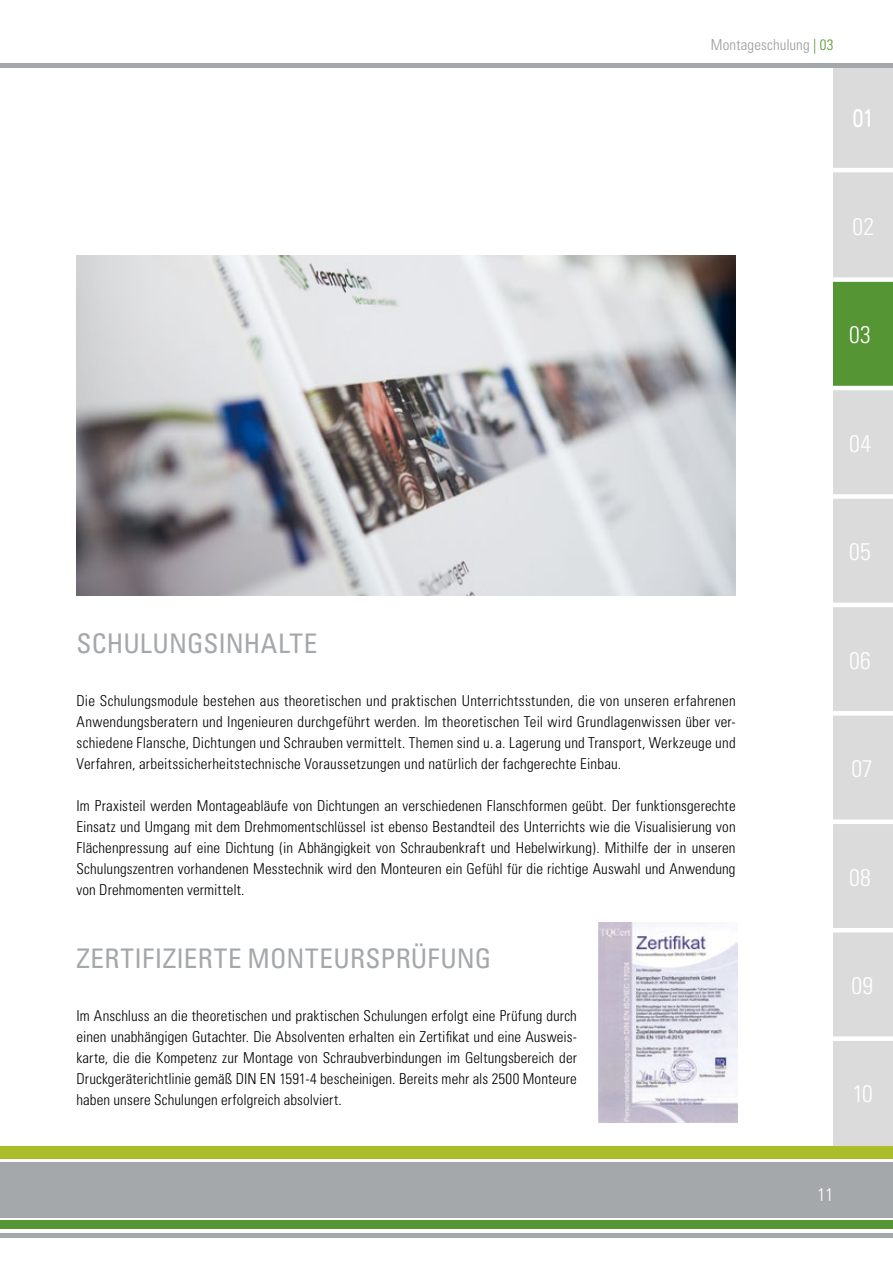
<style>
.page{position:relative;width:893px;height:1263px;background:#fff}
.page>*{position:absolute;margin:0;border:0;box-sizing:border-box;transform-origin:0 0}
.t1{font:condensed 27px "Univers";letter-spacing:.015em;color:#a5a8ab}
.t2{font:300 condensed 24px "Univers";letter-spacing:.015em;color:#fff}
.t3{font:300 condensed 18px "Univers";color:#fff}
.t4{font:300 condensed 15px/21px "Univers";letter-spacing:.01em;color:#000;text-align:justify}
.t5{font:300 condensed 15px "Univers";letter-spacing:.005em;color:#999b9c}
.s1{color:#559533}
</style>
<div class="page">
<div style="left:833px;top:66px;width:60px;height:104px;background:#dcdbdc"></div>
<div style="left:833px;top:172px;width:60px;height:107px;background:#dcdbdc"></div>
<div style="left:833px;top:389px;width:60px;height:106px;background:#dcdbdc"></div>
<div style="left:833px;top:497px;width:60px;height:107px;background:#dcdbdc"></div>
<div style="left:833px;top:606px;width:60px;height:106px;background:#dcdbdc"></div>
<div style="left:833px;top:714px;width:60px;height:107px;background:#dcdbdc"></div>
<div style="left:833px;top:823px;width:60px;height:106px;background:#dcdbdc"></div>
<div style="left:833px;top:931px;width:60px;height:106px;background:#dcdbdc"></div>
<div style="left:833px;top:1040px;width:60px;height:112px;background:#dcdbdc"></div>
<div style="left:833px;top:281px;width:60px;height:106px;background:#559533"></div>
<hr style="left:832px;top:168px;width:61px;height:4px;background:#fff">
<div style="left:832px;top:277px;width:61px;height:5px;background:#fff"></div>
<hr style="left:832px;top:386px;width:61px;height:4px;background:#fff">
<div style="left:832px;top:494px;width:61px;height:5px;background:#fff"></div>
<hr style="left:832px;top:603px;width:61px;height:4px;background:#fff">
<div style="left:832px;top:711px;width:61px;height:5px;background:#fff"></div>
<div style="left:832px;top:819px;width:61px;height:5px;background:#fff"></div>
<hr style="left:832px;top:928px;width:61px;height:4px;background:#fff">
<div style="left:832px;top:1036px;width:61px;height:5px;background:#fff"></div>
<div style="left:0;top:1146px;width:893px;height:12px;background:#abbd28"></div>
<div style="left:0;top:1220px;width:893px;height:8px;background:#559533"></div>
<div style="left:0;top:1162px;width:893px;height:56px;background:#a5a8ab"></div>
<hr style="left:0;top:1233px;width:893px;height:4px;background:#a5a8ab">
<hr style="left:0;top:64px;width:893px;height:4px;background:#a5a8ab">
<img style="left:77px;top:255px;width:659px;height:340px">
<img style="left:598px;top:923px;width:139px;height:200px">
<p class="t5" style="left:711px;top:36px;width:124px">Montageschulung <span class="s1">| 03</span></p>
<h2 class="t2" style="left:853px;top:104px;width:23px">01</h2>
<h2 class="t2" style="left:852px;top:212px;width:23px">02</h2>
<h2 class="t2" style="left:849px;top:320px;width:23px">03</h2>
<h2 class="t2" style="left:849px;top:429px;width:23px">04</h2>
<h1 class="t1" style="left:77px;top:626px;width:242px">SCHULUNGSINHALTE</h1>
<p class="t4" style="left:77px;top:690px;width:661px">Die Schulungsmodule bestehen aus theoretischen und praktischen Unterrichtsstunden, die von unseren erfahrenen Anwendungsberatern und Ingenieuren durchgeführt werden. Im theoretischen Teil wird Grundlagenwissen über ver&shy;schiedene Flansche, Dichtungen und Schrauben vermittelt. Themen sind u. a. Lagerung und Transport, Werkzeuge und Verfahren, arbeitssicherheitstechnische Voraussetzungen und natürlich der fachgerechte Einbau.</p>
<p class="t4" style="left:77px;top:795px;width:661px">Im Praxisteil werden Montageabläufe von Dichtungen an verschiedenen Flanschformen geübt. Der funktionsgerechte Einsatz und Umgang mit dem Drehmomentschlüssel ist ebenso Bestandteil des Unterrichts wie die Visualisierung von Flächenpressung auf eine Dichtung (in Abhängigkeit von Schraubenkraft und Hebelwirkung). Mithilfe der in unseren Schulungszentren vorhandenen Messtechnik wird den Monteuren ein Gefühl für die richtige Auswahl und Anwendung von Drehmomenten vermittelt.</p>
<h1 class="t1" style="left:77px;top:941px;width:412px">ZERTIFIZIERTE MONTEURSPRÜFUNG</h1>
<p class="t4" style="left:77px;top:1005px;width:502px">Im Anschluss an die theoretischen und praktischen Schulungen erfolgt eine Prüfung durch einen unabhängigen Gutachter. Die Absolventen erhalten ein Zertifikat und eine Ausweis&shy;karte, die die Kompetenz zur Montage von Schraubverbindungen im Geltungsbereich der Druckgeräterichtlinie gemäß DIN EN 1591-4 bescheinigen. Bereits mehr als 2500 Monteure haben unsere Schulungen erfolgreich absolviert.</p>
<h2 class="t2" style="left:849px;top:537px;width:23px">05</h2>
<h2 class="t2" style="left:849px;top:646px;width:23px">06</h2>
<h2 class="t2" style="left:851px;top:754px;width:23px">07</h2>
<h2 class="t2" style="left:849px;top:863px;width:23px">08</h2>
<h2 class="t2" style="left:851px;top:971px;width:23px">09</h2>
<h2 class="t2" style="left:853px;top:1079px;width:22px">10</h2>
<p class="t3" style="left:817px;top:1184px;width:17px">11</p>
</div>
